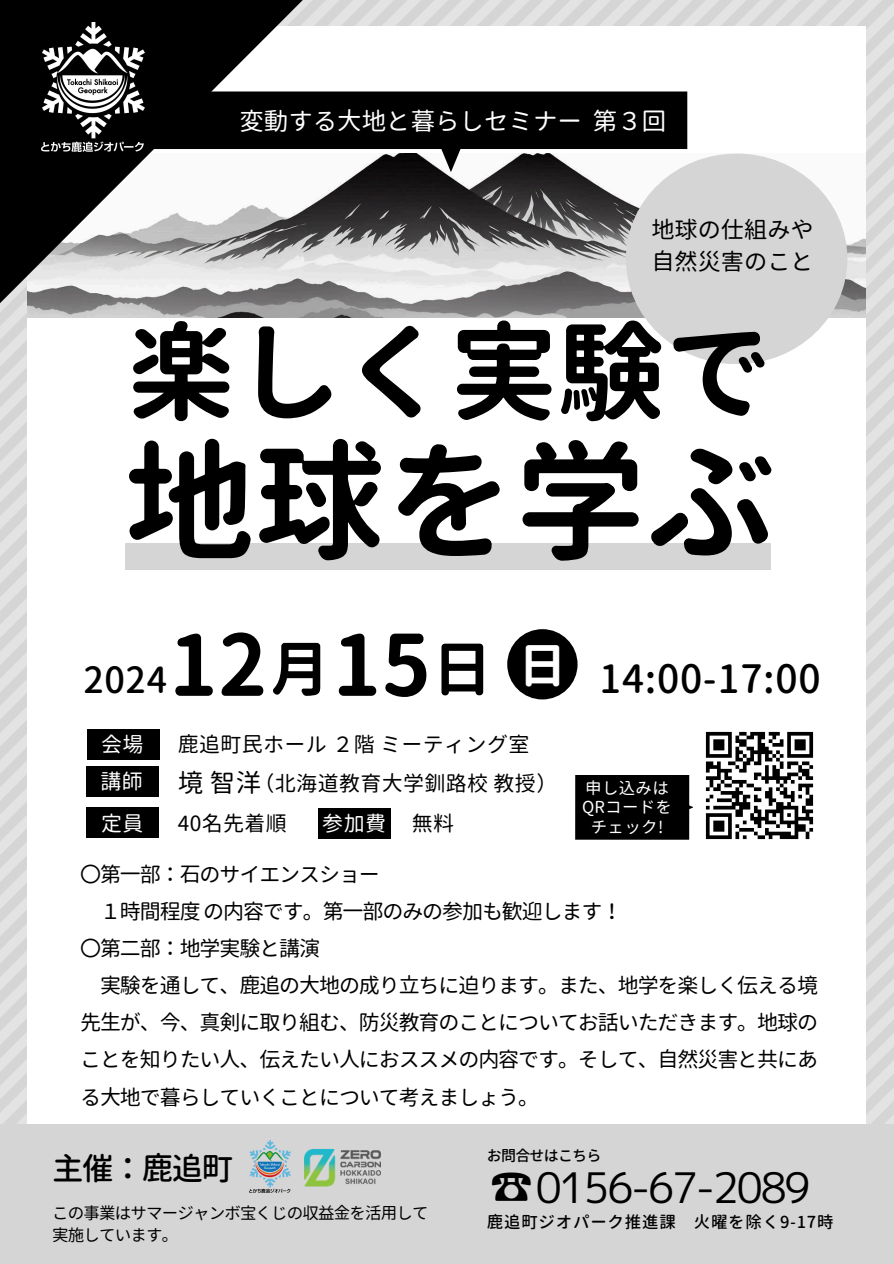
<style>
.page{position:relative;width:894px;height:1264px;background:#fff}
.page>*{position:absolute;margin:0;border:0;box-sizing:border-box;transform-origin:0 0}
.t1{font:700 130.2px "Gen Jyuu Gothic";color:#000}
.t2{font:700 108px "Gen Jyuu Gothic";letter-spacing:-.005em;color:#000}
.t3{font:700 84px "Gen Jyuu Gothic";color:#000}
.t4{font:700 60px "Gen Jyuu Gothic";color:#000}
.t5{font:700 48px "Gen Jyuu Gothic";color:#fff}
.t6{font:42px "mplus 1 p regular";letter-spacing:-.05em;color:#000}
.t7{font:500 39px "Gen Jyuu Gothic";letter-spacing:.015em;color:#000}
.t8{font:500 36px "Gen Jyuu Gothic";color:#000}
.t9{font:500 31.5px "Gen Jyuu Gothic";color:#000}
.t10{font:25.5px "Gen Jyuu Gothic";color:#000}
.t11{font:24.45px "Gen Jyuu Gothic";color:#fff}
.t12{font:23.25px "Gen Jyuu Gothic";color:#000}
.t13{font:21px/37.2px "Gen Jyuu Gothic";letter-spacing:-.05em;color:#000;text-align:justify}
.t14{font:21px "Gen Jyuu Gothic";letter-spacing:.015em;color:#000}
.t15{font:21px "Gen Jyuu Gothic";letter-spacing:.015em;color:#fff}
.t16{font:16.5px "Gen Jyuu Gothic";letter-spacing:-.05em;color:#000}
.t17{font:500 16.5px "Gen Jyuu Gothic";letter-spacing:.045em;color:#000}
.t18{font:16.5px "Gen Jyuu Gothic";letter-spacing:.015em;color:#fff}
.t19{font:500 15px "Gen Jyuu Gothic";letter-spacing:-.05em;color:#000}
.s1{font-family:"Gen Jyuu Gothic"}
</style>
<div class="page">
<img style="left:0;top:0;width:893px;height:1124px">
<div style="left:28px;top:27px;width:837px;height:1209px;background:#fff"></div>
<img style="left:328px;top:154px;width:537px;height:164px">
<svg style="left:328px;top:91px;width:359px;height:81px"></svg>
<div style="left:625px;top:154px;width:221px;height:210px;background:#d5d5d5;border-radius:50%"></div>
<div style="left:125px;top:543px;width:646px;height:26px;background:#d5d5d5"></div>
<div style="left:507px;top:629px;width:70px;height:70px;background:#000;border-radius:50%"></div>
<div style="left:87px;top:729px;width:73px;height:31px;background:#000"></div>
<div style="left:86px;top:765px;width:73px;height:31px;background:#000"></div>
<div style="left:86px;top:807px;width:73px;height:31px;background:#000"></div>
<div style="left:318px;top:808px;width:72px;height:31px;background:#000"></div>
<div style="left:575px;top:775px;width:118px;height:64px;background:#000"></div>
<svg style="left:0;top:0;width:328px;height:328px"></svg>
<div style="left:0;top:1124px;width:893px;height:139px;background:#d5d5d5"></div>
<img style="left:42px;top:23px;width:102px;height:128px">
<img style="left:705px;top:731px;width:109px;height:109px">
<img style="left:304px;top:1149px;width:76px;height:38px">
<img style="left:249px;top:1140px;width:41px;height:52px">
<p class="t11" style="left:239px;top:103px;width:428px">変動する大地と暮らしセミナー第３回</p>
<p class="t12" style="left:651px;top:213px;width:164px">地球の仕組みや</p>
<p class="t12" style="left:651px;top:245px;width:164px">自然災害のこと</p>
<p class="t2" style="left:127px;top:296px;width:647px">楽しく実験で</p>
<p class="t1" style="left:124px;top:409px;width:653px">地球を学ぶ</p>
<h3 class="t8" style="left:83px;top:654px;width:85px">2024</h3>
<p class="t3" style="left:168px;top:605px;width:100px">12</p>
<h5 class="t4" style="left:270px;top:627px;width:61px">月</h5>
<p class="t3" style="left:332px;top:605px;width:100px">15</p>
<p class="t4" style="left:432px;top:627px;width:61px">日</p>
<p class="t5" style="left:518px;top:632px;width:49px">日</p>
<p class="t15" style="left:101px;top:729px;width:44px">会場</p>
<p class="t14" style="left:178px;top:729px;width:353px">鹿追町民ホール２階ミーティング室</p>
<p class="t15" style="left:100px;top:766px;width:44px">講師</p>
<p class="t15" style="left:101px;top:808px;width:44px">定員</p>
<p class="t13" style="left:178px;top:804px;width:111px">40名先着順</p>
<p class="t15" style="left:322px;top:808px;width:65px">参加費</p>
<p class="t13" style="left:412px;top:804px;width:44px">無料</p>
<p class="t10" style="left:178px;top:764px;width:85px">境智洋</p>
<p class="t14" style="left:253px;top:768px;width:305px">（北海道教育大学釧路校教授）</p>
<p class="t7" style="left:599px;top:650px;width:223px">14:00-17:00</p>
<p class="t18" style="left:585px;top:776px;width:85px">申し込みは</p>
<p class="t18" style="left:582px;top:795px;width:92px">QRコードを</p>
<p class="t18" style="left:590px;top:814px;width:74px">チェック!</p>
<p class="t13" style="left:80px;top:855px;width:301px">〇第一部：石のサイエンスショー</p>
<p class="t13" style="left:100px;top:892px;width:524px">１時間程度の内容です。第一部のみの参加も歓迎します！</p>
<p class="t13" style="left:80px;top:929px;width:241px">〇第二部：地学実験と講演</p>
<p class="t13" style="left:80px;top:966px;width:739px;text-indent:20px">実験を通して、鹿追の大地の成り立ちに迫ります。また、地学を楽しく伝える境先生が、今、真剣に取り組む、防災教育のことについてお話いただきます。地球のことを知りたい人、伝えたい人におススメの内容です。そして、自然災害と共にある大地で暮らしていくことについて考えましょう。</p>
<h2 class="t9" style="left:52px;top:1145px;width:182px">主催：鹿追町</h2>
<p class="t16" style="left:52px;top:1200px;width:377px">この事業はサマージャンボ宝くじの収益金を活用して</p>
<p class="t16" style="left:52px;top:1223px;width:127px">実施しています。</p>
<h6 class="t19" style="left:486px;top:1144px;width:116px">お問合せはこちら</h6>
<p class="t6" style="left:490px;top:1157px;width:322px"><span class="s1">☎</span>0156-67-2089</p>
<h4 class="t17" style="left:486px;top:1209px;width:348px">鹿追町ジオパーク推進課 火曜を除く9-17時</h4>
</div>
